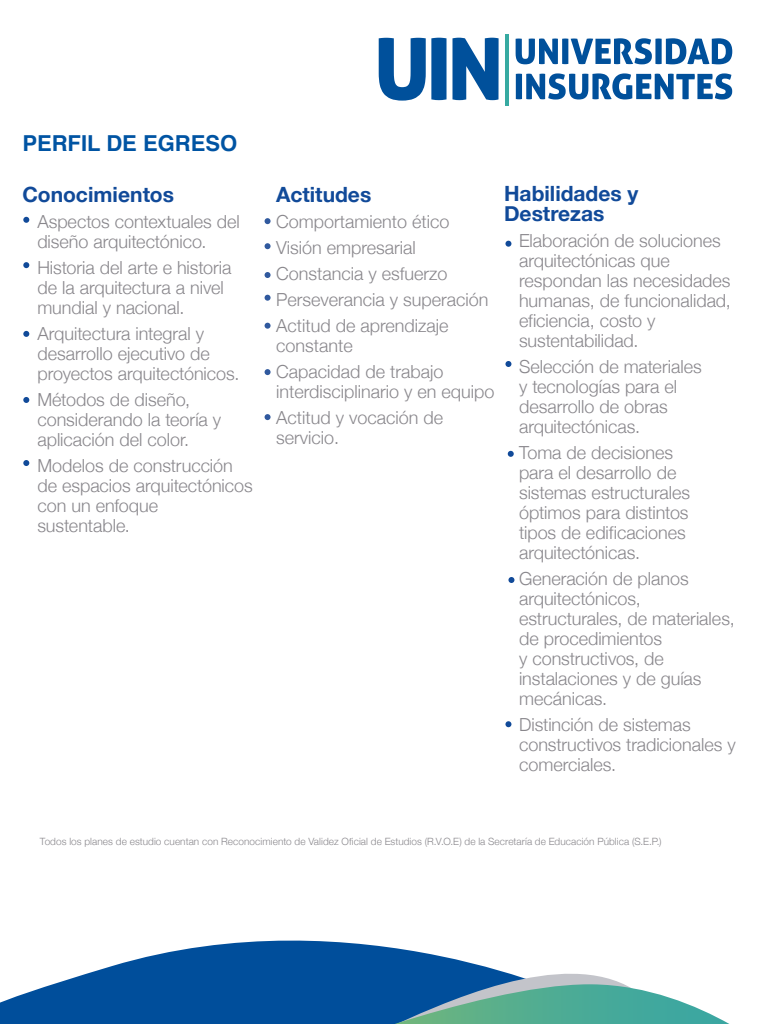
<style>
.page{position:relative;width:768px;height:1024px;background:#fff}
.page>*{position:absolute;margin:0;border:0;box-sizing:border-box;transform-origin:0 0}
.t1{font:700 22px "Helvetica";color:#0054a3}
.t2{font:700 21px/20px "Helvetica Neue";color:#114a99}
.t3{font:300 18px/20px "Helvetica Neue";color:#89878c}
.t4{font:300 10px "Helvetica Neue";letter-spacing:.01em;color:#89878c}
</style>
<div class="page">
<svg style="left:516px;top:38px;width:216px;height:26px"></svg>
<svg style="left:516px;top:73px;width:216px;height:27px"></svg>
<svg style="left:379px;top:38px;width:68px;height:63px"></svg>
<svg style="left:453px;top:38px;width:46px;height:62px"></svg>
<hr style="left:505px;top:34px;width:3px;height:72px;background:#37aaa1">
<svg style="left:505px;top:241px;width:6px;height:6px"></svg>
<svg style="left:508px;top:451px;width:6px;height:6px"></svg>
<svg style="left:505px;top:361px;width:6px;height:6px"></svg>
<svg style="left:505px;top:721px;width:6px;height:6px"></svg>
<svg style="left:508px;top:577px;width:6px;height:6px"></svg>
<svg style="left:265px;top:243px;width:6px;height:6px"></svg>
<svg style="left:265px;top:414px;width:6px;height:6px"></svg>
<svg style="left:265px;top:369px;width:6px;height:6px"></svg>
<svg style="left:265px;top:218px;width:6px;height:6px"></svg>
<svg style="left:265px;top:295px;width:6px;height:6px"></svg>
<svg style="left:265px;top:323px;width:6px;height:6px"></svg>
<svg style="left:265px;top:272px;width:6px;height:6px"></svg>
<svg style="left:23px;top:217px;width:6px;height:6px"></svg>
<svg style="left:23px;top:262px;width:6px;height:6px"></svg>
<svg style="left:23px;top:397px;width:6px;height:6px"></svg>
<svg style="left:23px;top:460px;width:6px;height:6px"></svg>
<svg style="left:23px;top:331px;width:6px;height:6px"></svg>
<svg style="left:0;top:940px;width:379px;height:84px;fill:#004e9b"></svg>
<svg style="left:182px;top:946px;width:441px;height:78px;fill:#004e9b"></svg>
<svg style="left:395px;top:984px;width:334px;height:40px;background:#63aba8"></svg>
<p class="t1" style="left:22px;top:125px;width:216px">PERFIL DE EGRESO</p>
<p class="t2" style="left:22px;top:185px;width:153px">Conocimientos</p>
<p class="t3" style="left:37px;top:210px;width:204px">Aspectos contextuales del diseño arquitectónico.</p>
<p class="t3" style="left:37px;top:256px;width:196px">Historia del arte e historia de la arquitectura a nivel mundial y nacional.</p>
<p class="t3" style="left:37px;top:322px;width:204px">Arquitectura integral y desarrollo ejecutivo de proyectos arquitectónicos.</p>
<p class="t3" style="left:37px;top:388px;width:185px">Métodos de diseño, considerando la teoría y aplicación del color.</p>
<p class="t3" style="left:37px;top:454px;width:217px">Modelos de construcción de espacios arquitectónicos con un enfoque sustentable.</p>
<p class="t2" style="left:276px;top:185px;width:97px">Actitudes</p>
<p class="t3" style="left:276px;top:207px;width:214px;line-height:26px">Comportamiento ético<br>Visión empresarial<br>Constancia y esfuerzo<br>Perseverancia y superación<br>Actitud de aprendizaje</p>
<p class="t3" style="left:276px;top:331px;width:169px;line-height:26px">constante<br>Capacidad de trabajo</p>
<p class="t3" style="left:276px;top:377px;width:220px;line-height:26px">interdisciplinario y en equipo<br>Actitud y vocación de</p>
<p class="t3" style="left:276px;top:426px;width:65px">servicio.</p>
<p class="t2" style="left:504px;top:184px;width:136px">Habilidades y<br>Destrezas</p>
<p class="t3" style="left:519px;top:229px;width:213px">Elaboración de soluciones arquitectónicas que respondan las necesidades humanas, de funcionalidad, eficiencia, costo y sustentabilidad.</p>
<p class="t3" style="left:519px;top:355px;width:184px">Selección de materiales y tecnologías para el desarrollo de obras arquitectónicas.</p>
<p class="t3" style="left:519px;top:441px;width:173px">Toma de decisiones para el desarrollo de sistemas estructurales óptimos para distintos tipos de edificaciones arquitectónicas.</p>
<p class="t3" style="left:519px;top:567px;width:217px">Generación de planos arquitectónicos, estructurales, de materiales, de procedimientos<br>y constructivos, de instalaciones y de guías mecánicas.</p>
<p class="t3" style="left:519px;top:713px;width:218px">Distinción de sistemas constructivos tradicionales y comerciales.</p>
<p class="t4" style="left:40px;top:833px;width:623px">Todos los planes de estudio cuentan con Reconocimiento de Validez Oficial de Estudios (R.V.O.E) de la Secretaría de Educación Pública (S.E.P.)</p>
</div>
